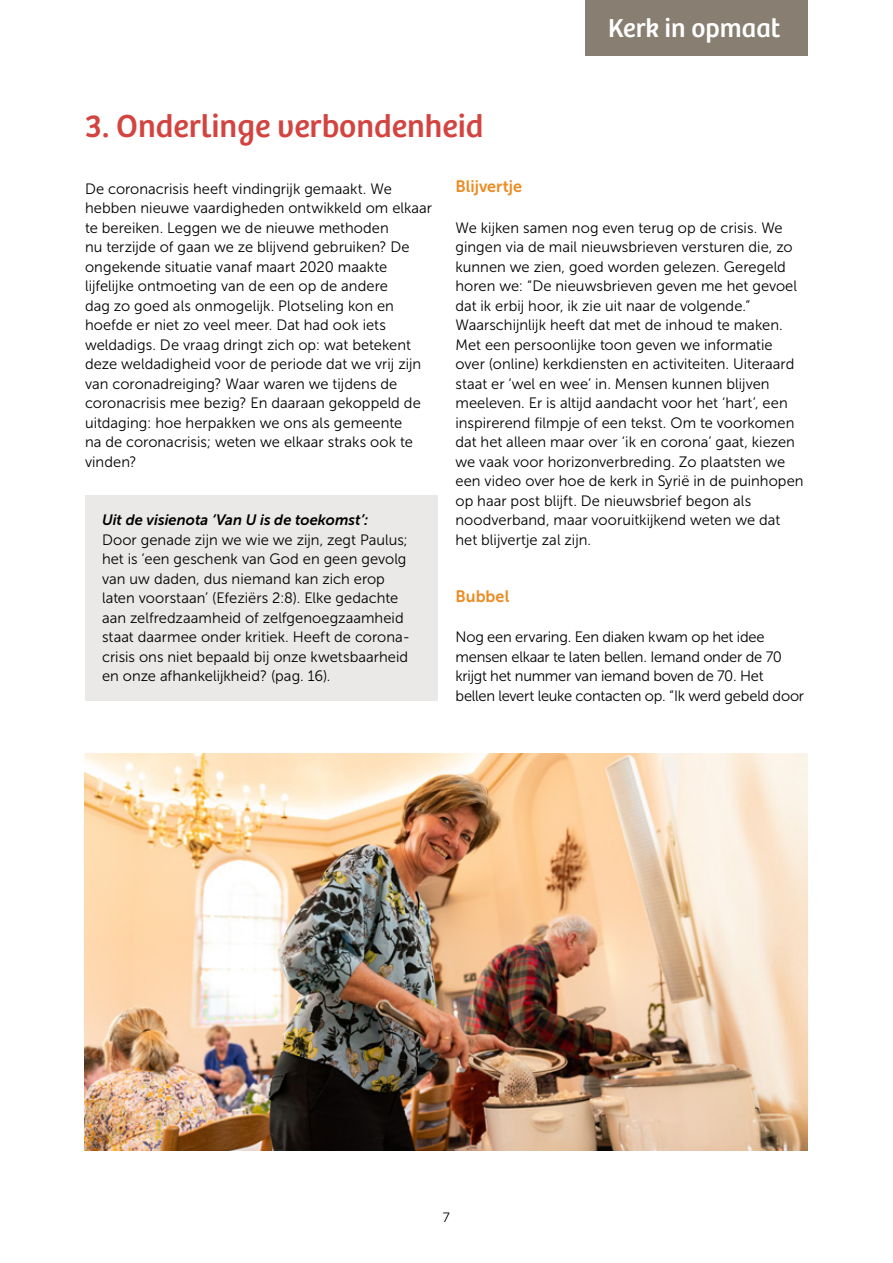
<style>
.page{position:relative;width:893px;height:1263px;background:#fff}
.page>*{position:absolute;margin:0;border:0;box-sizing:border-box;transform-origin:0 0}
.t1{font:33px "Bree";color:#d34440}
.t2{font:27px "Bree";color:#fff}
.t3{font:16.5px "Museo Sans 700";color:#eb8c23}
.t4{font:15px/19.5px "Museo Sans 300";letter-spacing:.005em;color:#000}
.t5{font:15px/19.5px "Museo Sans 300";letter-spacing:-.015em;color:#000}
.t6{font:italic 15px "Museo Sans 700";color:#000}
.t7{font:13.5px "Museo Sans 300";color:#000}
</style>
<div class="page">
<div style="left:85px;top:495px;width:352px;height:206px;background:#ebe9e7"></div>
<div style="left:585px;top:0;width:223px;height:56px;background:#887e71"></div>
<img style="left:85px;top:753px;width:723px;height:397px">
<h1 class="t1" style="left:85px;top:107px;width:400px">3. Onderlinge verbondenheid</h1>
<h2 class="t2" style="left:608px;top:12px;width:174px">Kerk in opmaat</h2>
<p class="t4" style="left:85px;top:179px;width:349px">De coronacrisis heeft vindingrijk gemaakt. We hebben nieuwe vaardigheden ontwikkeld om elkaar te bereiken. Leggen we de nieuwe methoden<br>nu terzijde of gaan we ze blijvend gebruiken? De ongekende situatie vanaf maart 2020 maakte lijfelijke ontmoeting van de een op de andere<br>dag zo goed als onmogelijk. Plotseling kon en hoefde er niet zo veel meer. Dat had ook iets weldadigs. De vraag dringt zich op: wat betekent deze weldadigheid voor de periode dat we vrij zijn van coronadreiging? Waar waren we tijdens de coronacrisis mee bezig? En daaraan gekoppeld de uitdaging: hoe herpakken we ons als gemeente<br>na de coronacrisis; weten we elkaar straks ook te vinden?</p>
<p class="t6" style="left:102px;top:512px;width:268px">Uit de visienota ‘Van U is de toekomst’:</p>
<p class="t4" style="left:102px;top:530px;width:309px">Door genade zijn we wie we zijn, zegt Paulus; het is ‘een geschenk van God en geen gevolg van uw daden, dus niemand kan zich erop laten voorstaan’ (Efeziërs 2:8). Elke gedachte aan zelfredzaamheid of zelfgenoegzaamheid staat daarmee onder kritiek. Heeft de corona&shy;crisis ons niet bepaald bij onze kwetsbaarheid en onze afhankelijkheid? (pag. 16).</p>
<p class="t3" style="left:455px;top:177px;width:68px">Blijvertje</p>
<p class="t4" style="left:455px;top:218px;width:350px">We kijken samen nog even terug op de crisis. We gingen via de mail nieuwsbrieven versturen die, zo kunnen we zien, goed worden gelezen. Geregeld horen we: “De nieuwsbrieven geven me het gevoel dat ik erbij hoor, ik zie uit naar de volgende.” Waarschijnlijk heeft dat met de inhoud te maken.<br>Met een persoonlijke toon geven we informatie over (online) kerkdiensten en activiteiten. Uiteraard staat er ‘wel en wee’ in. Mensen kunnen blijven meeleven. Er is altijd aandacht voor het ‘hart’, een inspirerend filmpje of een tekst. Om te voorkomen dat het alleen maar over ‘ik en corona’ gaat, kiezen we vaak voor horizonverbreding. Zo plaatsten we een video over hoe de kerk in Syrië in de puinhopen op haar post blijft. De nieuwsbrief begon als noodverband, maar vooruitkijkend weten we dat het blijvertje zal zijn.</p>
<p class="t3" style="left:455px;top:587px;width:55px">Bubbel</p>
<p class="t5" style="left:455px;top:627px;width:350px">Nog een ervaring. Een diaken kwam op het idee mensen elkaar te laten bellen. Iemand onder de 70 krijgt het nummer van iemand boven de 70. Het bellen levert leuke contacten op. “Ik werd gebeld door</p>
<p class="t7" style="left:443px;top:1210px;width:9px">7</p>
</div>
